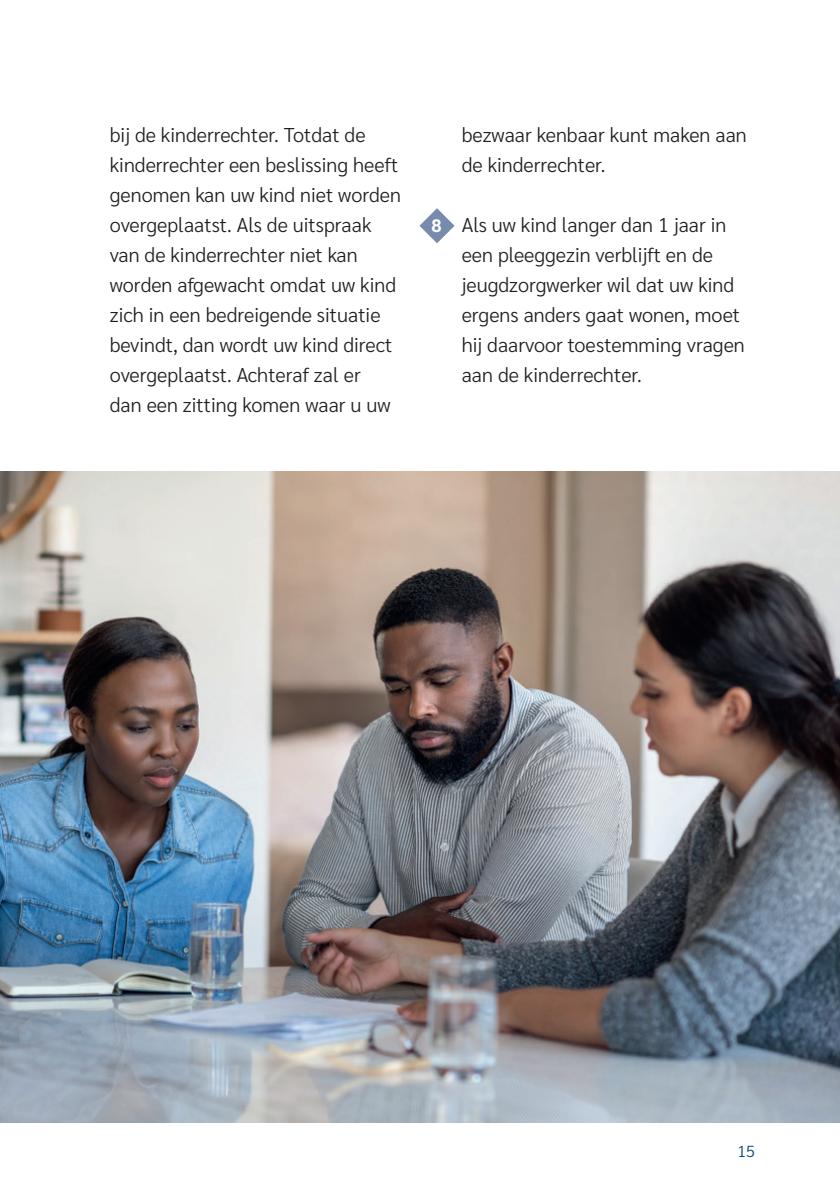
<style>
.page{position:relative;width:840px;height:1191px;background:#fff}
.page>*{position:absolute;margin:0;border:0;box-sizing:border-box;transform-origin:0 0}
.t1{font:300 20px/30px "Sarabun";color:#231f20}
.t2{font:700 18px "Sarabun";color:#fff}
.t3{font:300 16px "Sarabun";color:#064978}
</style>
<div class="page">
<svg style="left:419px;top:208px;width:35px;height:35px"></svg>
<img style="left:0;top:472px;width:839px;height:651px">
<p class="t1" style="left:110px;top:120px;width:292px">bij de kinderrechter. Totdat de kinderrechter een beslissing heeft genomen kan uw kind niet worden overgeplaatst. Als de uitspraak van de kinderrechter niet kan worden afgewacht omdat uw kind zich in een bedreigende situatie bevindt, dan wordt uw kind direct overgeplaatst. Achteraf zal er<br>dan een zitting komen waar u uw</p>
<p class="t1" style="left:461px;top:120px;width:286px">bezwaar kenbaar kunt maken aan de kinderrechter.</p>
<p class="t1" style="left:461px;top:210px;width:284px">Als uw kind langer dan 1 jaar in een pleeggezin verblijft en de jeugdzorgwerker wil dat uw kind ergens anders gaat wonen, moet hij daarvoor toestemming vragen aan de kinderrechter.</p>
<p class="t2" style="left:431px;top:215px;width:12px">8</p>
<p class="t3" style="left:737px;top:1142px;width:19px">15</p>
</div>
